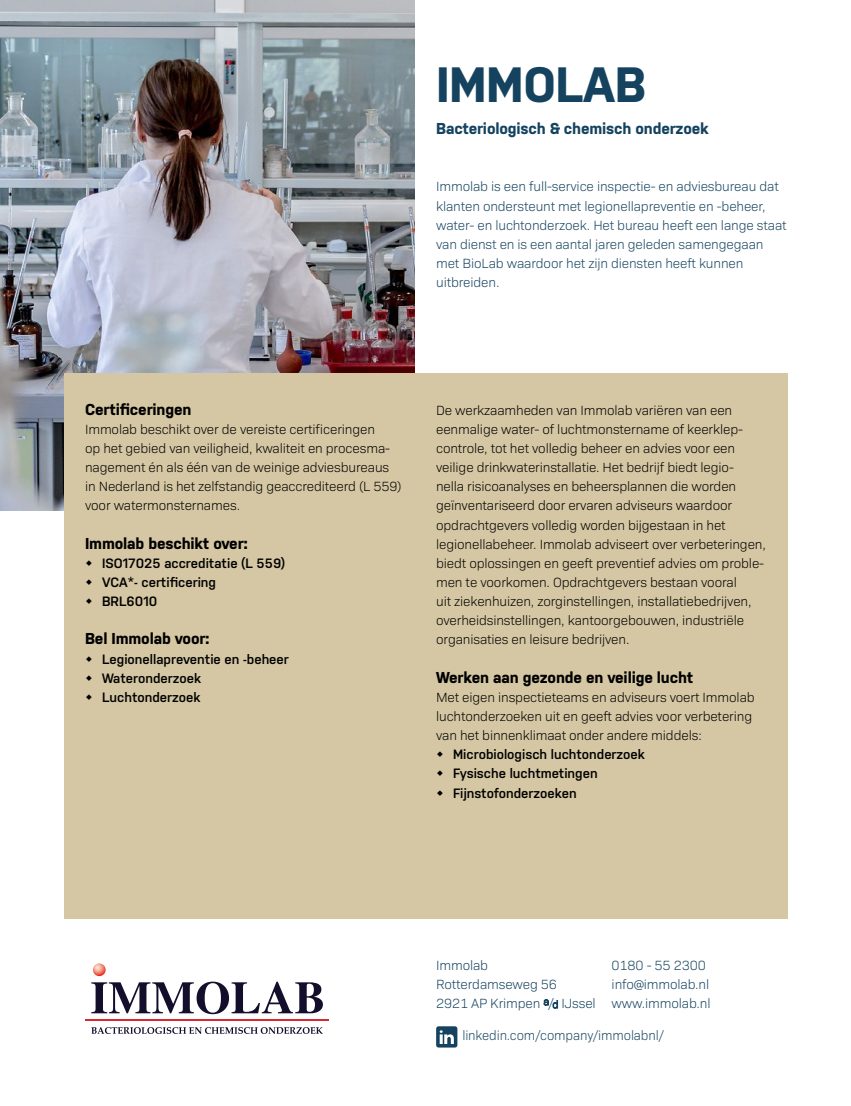
<style>
.page{position:relative;width:851px;height:1106px;background:#fff}
.page>*{position:absolute;margin:0;border:0;box-sizing:border-box;transform-origin:0 0}
.t1{font:700 49.5px "Nudista";letter-spacing:-.01em;color:#15435f}
.t2{font:700 15.75px "Nudista";letter-spacing:-.01em;color:#000}
.t3{font:700 15.75px "Nudista";letter-spacing:-.01em;color:#15435f}
.t4{font:300 13.5px/19.2px "Bio Sans";letter-spacing:-.01em;color:#000}
.t5{font:300 13.5px/19.2px "Bio Sans";letter-spacing:-.01em;color:#15435f}
.t6{font:600 13.5px/19.2px "Nudista";color:#000}
.s1{font-size:10.5px}
</style>
<div class="page">
<img style="left:0;top:0;width:415px;height:510px">
<svg style="left:91px;top:1027px;width:232px;height:6px"></svg>
<hr style="left:85px;top:1019px;width:244px;height:1px;background:#dc2731">
<svg style="left:91px;top:963px;width:232px;height:51px"></svg>
<div style="left:64px;top:373px;width:723px;height:545px;background:#d5c7a3"></div>
<svg style="left:436px;top:1026px;width:21px;height:21px"></svg>
<h1 class="t1" style="left:436px;top:56px;width:212px">IMMOLAB</h1>
<p class="t3" style="left:436px;top:119px;width:274px">Bacteriologisch &amp; chemisch onderzoek</p>
<p class="t5" style="left:436px;top:176px;width:352px">Immolab is een full-service inspectie- en adviesbureau dat klanten ondersteunt met legionellapreventie en -beheer, water- en luchtonderzoek. Het bureau heeft een lange staat van dienst en is een aantal jaren geleden samengegaan met BioLab waardoor het zijn diensten heeft kunnen uitbreiden.</p>
<p class="t2" style="left:85px;top:400px;width:108px">Certificeringen</p>
<p class="t4" style="left:85px;top:418px;width:318px">Immolab beschikt over de vereiste certificeringen<br>op het gebied van veiligheid, kwaliteit en procesma&shy;nagement én als één van de weinige adviesbureaus in Nederland is het zelfstandig geaccrediteerd (L 559) voor watermonsternames.</p>
<p class="t2" style="left:85px;top:534px;width:164px">Immolab beschikt over:</p>
<p class="t6" style="left:102px;top:553px;width:185px">ISO17025 accreditatie (L 559)<br>VCA*- certificering<br>BRL6010</p>
<p class="t2" style="left:85px;top:630px;width:126px">Bel Immolab voor:</p>
<p class="t6" style="left:102px;top:649px;width:188px">Legionellapreventie en -beheer<br>Wateronderzoek<br>Luchtonderzoek</p>
<p class="t4" style="left:436px;top:399px;width:331px">De werkzaamheden van Immolab variëren van een eenmalige water- of luchtmonstername of keerklep&shy;controle, tot het volledig beheer en advies voor een veilige drinkwaterinstallatie. Het bedrijf biedt legio-<br>nella risicoanalyses en beheersplannen die worden geïnventariseerd door ervaren adviseurs waardoor opdrachtgevers volledig worden bijgestaan in het legionellabeheer. Immolab adviseert over verbeteringen, biedt oplossingen en geeft preventief advies om proble&shy;men te voorkomen. Opdrachtgevers bestaan vooral<br>uit ziekenhuizen, zorginstellingen, installatiebedrijven, overheidsinstellingen, kantoorgebouwen, industriële organisaties en leisure bedrijven.</p>
<p class="t2" style="left:436px;top:668px;width:259px">Werken aan gezonde en veilige lucht</p>
<p class="t4" style="left:436px;top:686px;width:320px">Met eigen inspectieteams en adviseurs voert Immolab luchtonderzoeken uit en geeft advies voor verbetering van het binnenklimaat onder andere middels:</p>
<p class="t6" style="left:453px;top:745px;width:193px">Microbiologisch luchtonderzoek<br>Fysische luchtmetingen<br>Fijnstofonderzoeken</p>
<p class="t5" style="left:436px;top:954px;width:161px">Immolab<br>Rotterdamseweg 56<br>2921 AP Krimpen <sup>a</sup>/<span class="s1">d</span> IJssel</p>
<p class="t5" style="left:462px;top:1024px;width:203px">linkedin.com/company/immolabnl/</p>
<p class="t5" style="left:611px;top:954px;width:100px">0180 - 55 2300 info@immolab.nl www.immolab.nl</p>
</div>
